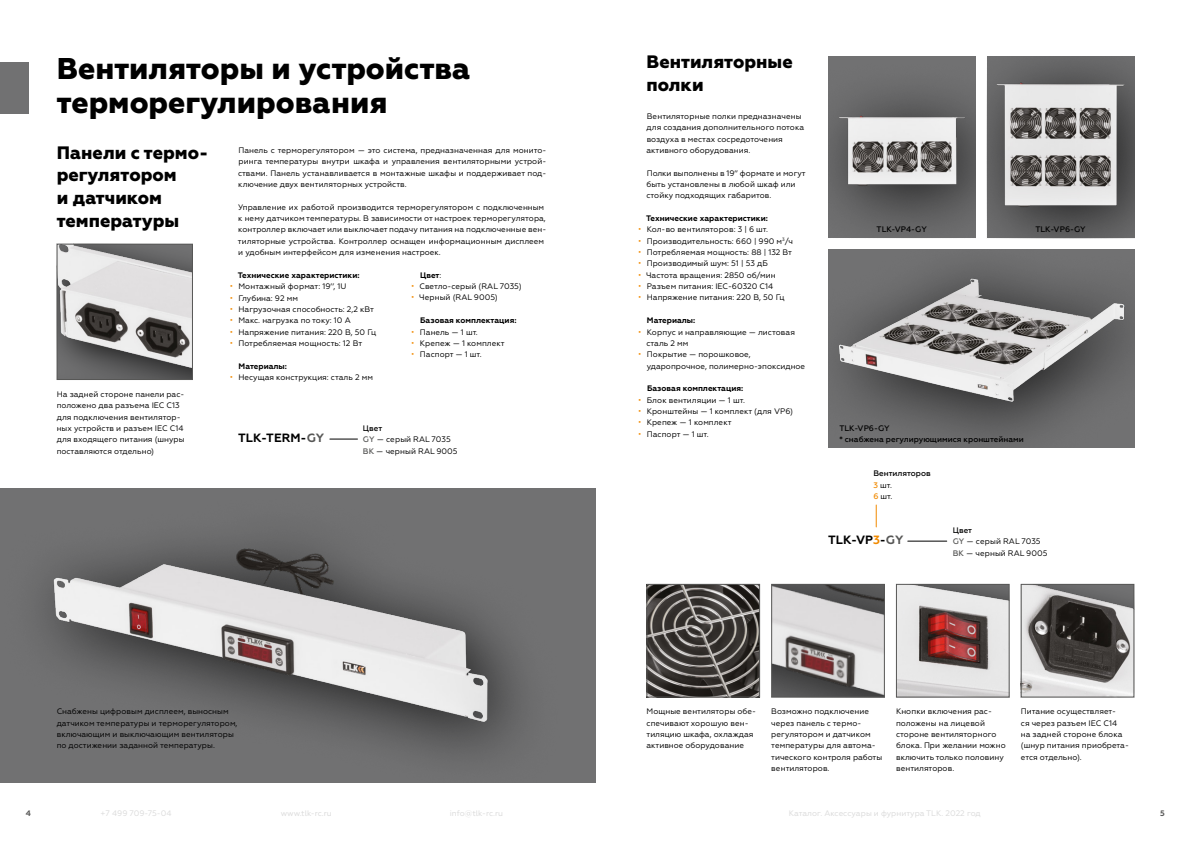
<style>
.page{position:relative;width:1191px;height:842px;background:#fff}
.page>*{position:absolute;margin:0;border:0;box-sizing:border-box;transform-origin:0 0}
.t1{font:800 30px/34px "Geometria";color:#000}
.t2{font:800 18px/22.7px "Geometria";color:#000}
.t3{font:700 12px "Geometria";color:#000}
.t4{font:8px/11.3px "Geometria";color:#000}
.t5{font:700 8px "Geometria";color:#000}
.t6{font:500 8px/11.3px "Geometria";color:#000}
.t7{font:8px "Geometria";color:#dadada}
.t8{font:700 8px "Geometria";color:#575756}
.s1{color:#f18a00}
.s2{font-weight:400}
.s3{color:#575756}
.s4{font-weight:500}
.s5{font-weight:500;color:#575756}
</style>
<div class="page">
<img style="left:59px;top:246px;width:132px;height:132px">
<div style="left:57px;top:244px;width:136px;height:136px;border:1px solid #575756"></div>
<img style="left:0;top:488px;width:595px;height:294px">
<svg style="left:330px;top:439px;width:27px;height:1px"></svg>
<div style="left:828px;top:57px;width:147px;height:181px;background:#717172"></div>
<img style="left:828px;top:92px;width:147px;height:125px">
<div style="left:986px;top:57px;width:148px;height:181px;background:#000;opacity:.75"></div>
<img style="left:986px;top:77px;width:148px;height:135px">
<img style="left:773px;top:586px;width:109px;height:109px">
<div style="left:771px;top:584px;width:113px;height:113px;border:1px solid #575756"></div>
<img style="left:1022px;top:586px;width:110px;height:109px">
<div style="left:1020px;top:584px;width:114px;height:113px;border:1px solid #575756"></div>
<img style="left:898px;top:586px;width:109px;height:109px">
<div style="left:896px;top:584px;width:113px;height:113px;border:1px solid #575756"></div>
<img style="left:828px;top:249px;width:306px;height:199px">
<hr style="left:907px;top:541px;width:39px;height:1px;background:#000">
<svg style="left:876px;top:505px;width:1px;height:22px"></svg>
<img style="left:648px;top:586px;width:110px;height:109px">
<div style="left:646px;top:584px;width:114px;height:113px;border:1px solid #575756"></div>
<div style="left:0;top:62px;width:28px;height:51px;background:#717172"></div>
<h1 class="t1" style="left:57px;top:53px;width:415px">Вентиляторы и устройства терморегулирования</h1>
<h2 class="t2" style="left:57px;top:142px;width:153px">Панели с термо&shy;регулятором<br>и датчиком температуры</h2>
<p class="t4" style="left:57px;top:388px;width:129px">На задней стороне панели рас&shy;положено два разъема IEC C13 для подключения вентилятор&shy;ных устройств и разъем IEC C14 для входящего питания (шнуры поставляются отдельно)</p>
<p class="t4" style="left:238px;top:145px;width:310px;text-align:justify">Панель с терморегулятором — это система, предназначенная для монито&shy;ринга температуры внутри шкафа и управления вентиляторными устрой&shy;ствами. Панель устанавливается в монтажные шкафы и поддерживает под&shy;ключение двух вентиляторных устройств.</p>
<p class="t4" style="left:238px;top:201px;width:310px">Управление их работой производится терморегулятором с подключенным к нему датчиком температуры. В зависимости от настроек терморегулятора, контроллер включает или выключает подачу питания на подключенные вен&shy;тиляторные устройства. Контроллер оснащен информационным дисплеем и удобным интерфейсом для изменения настроек.</p>
<p class="t5" style="left:238px;top:270px;width:123px">Технические характеристики:</p>
<p class="t4" style="left:230px;top:281px;width:118px"><span class="s1">•</span> Монтажный формат: 19’’, 1U</p>
<p class="t4" style="left:230px;top:292px;width:70px"><span class="s1">•</span> Глубина: 92 мм</p>
<p class="t4" style="left:230px;top:303px;width:146px"><span class="s1">•</span> Нагрузочная способность: 2,2 кВт</p>
<p class="t4" style="left:230px;top:315px;width:123px"><span class="s1">•</span> Макс. нагрузка по току: 10 А</p>
<p class="t4" style="left:230px;top:326px;width:148px"><span class="s1">•</span> Напряжение питания: 220 В, 50 Гц</p>
<p class="t4" style="left:230px;top:337px;width:134px"><span class="s1">•</span> Потребляемая мощность: 12 Вт</p>
<p class="t5" style="left:239px;top:361px;width:50px">Материалы:</p>
<p class="t4" style="left:230px;top:371px;width:145px"><span class="s1">•</span> Несущая конструкция: сталь 2 мм</p>
<p class="t5" style="left:420px;top:270px;width:23px">Цвет<span class="s2">:</span></p>
<p class="t4" style="left:411px;top:281px;width:112px"><span class="s1">•</span> Светло-серый (RAL 7035)</p>
<p class="t4" style="left:411px;top:292px;width:88px"><span class="s1">•</span> Черный (RAL 9005)</p>
<p class="t5" style="left:420px;top:316px;width:98px">Базовая комплектация:</p>
<p class="t4" style="left:411px;top:326px;width:68px"><span class="s1">•</span> Панель — 1 шт.</p>
<p class="t4" style="left:411px;top:337px;width:95px"><span class="s1">•</span> Крепеж — 1 комплект</p>
<p class="t4" style="left:411px;top:349px;width:72px"><span class="s1">•</span> Паспорт — 1 шт.</p>
<h3 class="t3" style="left:238px;top:431px;width:88px">TLK-TERM-<span class="s3">GY</span></h3>
<p class="t4" style="left:363px;top:422px;width:96px"><span class="s4">Цвет<br></span><span class="s5">GY</span> — серый RAL 7035<br><span class="s5">BK</span> — черный RAL 9005</p>
<p class="t4" style="left:57px;top:706px;width:182px">Снабжены цифровым дисплеем, выносным датчиком температуры и терморегулятором, включающим и выключающим вентиляторы по достижении заданной температуры.</p>
<h2 class="t2" style="left:646px;top:51px;width:148px">Вентиляторные полки</h2>
<p class="t4" style="left:646px;top:111px;width:159px">Вентиляторные полки предназначены для создания дополнительного потока воздуха в местах сосредоточения активного оборудования.</p>
<p class="t4" style="left:646px;top:167px;width:161px">Полки выполнены в 19’’ формате и могут быть установлены в любой шкаф или стойку подходящих габаритов.</p>
<p class="t5" style="left:646px;top:214px;width:123px">Технические характеристики:</p>
<p class="t4" style="left:638px;top:224px;width:132px"><span class="s1">•</span> Кол-во вентиляторов: 3 | 6 шт.</p>
<p class="t4" style="left:638px;top:235px;width:157px"><span class="s1">•</span> Производительность: 660 | 990 м<sup>3</sup>/ч</p>
<p class="t4" style="left:638px;top:247px;width:155px"><span class="s1">•</span> Потребляемая мощность: 88 | 132 Вт</p>
<p class="t4" style="left:638px;top:258px;width:131px"><span class="s1">•</span> Производимый шум: 51 | 53 дБ</p>
<p class="t4" style="left:638px;top:269px;width:139px"><span class="s1">•</span> Частота вращения: 2850 об/мин</p>
<p class="t4" style="left:638px;top:281px;width:137px"><span class="s1">•</span> Разъем питания: IEC-60320 C14</p>
<p class="t4" style="left:638px;top:292px;width:148px"><span class="s1">•</span> Напряжение питания: 220 В, 50 Гц</p>
<p class="t5" style="left:647px;top:316px;width:50px">Материалы:</p>
<p class="t4" style="left:646px;top:326px;width:150px;text-indent:-8px"><span class="s1">•</span> Корпус и направляющие — листовая сталь 2 мм</p>
<p class="t4" style="left:646px;top:349px;width:160px;text-indent:-9px"><span class="s1">•</span> Покрытие — порошковое, ударопрочное, полимерно-эпоксидное</p>
<p class="t5" style="left:647px;top:384px;width:98px">Базовая комплектация:</p>
<p class="t4" style="left:638px;top:394px;width:108px"><span class="s1">•</span> Блок вентиляции — 1 шт.</p>
<p class="t4" style="left:638px;top:405px;width:156px"><span class="s1">•</span> Кронштейны — 1 комплект (для VP6)</p>
<p class="t4" style="left:638px;top:417px;width:95px"><span class="s1">•</span> Крепеж — 1 комплект</p>
<p class="t4" style="left:638px;top:428px;width:72px"><span class="s1">•</span> Паспорт — 1 шт.</p>
<p class="t6" style="left:876px;top:224px;width:52px">TLK-VP4-GY</p>
<p class="t6" style="left:1035px;top:224px;width:52px">TLK-VP6-GY</p>
<p class="t6" style="left:839px;top:422px;width:186px">TLK-VP6-GY<br>* снабжена регулирующимися кронштейнами</p>
<p class="t6" style="left:873px;top:468px;width:59px">Вентиляторов<br><span class="s1">3</span> <span class="s2">шт.<br></span><span class="s1">6</span> <span class="s2">шт.</span></p>
<h3 class="t3" style="left:828px;top:533px;width:77px">TLK-VP<span class="s1">3</span>-<span class="s3">GY</span></h3>
<p class="t4" style="left:952px;top:524px;width:96px"><span class="s4">Цвет<br></span><span class="s5">GY</span> — серый RAL 7035<br><span class="s5">BK</span> — черный RAL 9005</p>
<p class="t4" style="left:646px;top:706px;width:111px">Мощные вентиляторы обе&shy;спечивают хорошую вен&shy;тиляцию шкафа, охлаждая активное оборудование</p>
<p class="t4" style="left:771px;top:706px;width:112px">Возможно подключение через панель с термо&shy;регулятором и датчиком температуры для автома&shy;тического контроля работы вентиляторов.</p>
<p class="t4" style="left:896px;top:706px;width:111px">Кнопки включения рас&shy;положены на лицевой стороне вентиляторного блока. При желании можно включить только половину вентиляторов.</p>
<p class="t4" style="left:1020px;top:706px;width:110px">Питание осуществляет-<br>ся через разъем IEC C14<br>на задней стороне блока (шнур питания приобрета&shy;ется отдельно).</p>
<p class="t8" style="left:26px;top:809px;width:7px">4</p>
<p class="t7" style="left:101px;top:809px;width:72px">+7 499 709-75-04</p>
<p class="t7" style="left:281px;top:809px;width:53px">www.tlk-rc.ru</p>
<p class="t7" style="left:450px;top:809px;width:55px">info@tlk-rc.ru</p>
<p class="t7" style="left:788px;top:809px;width:193px">Каталог. Аксессуары и фурнитура TLK. 2022 год</p>
<p class="t8" style="left:1160px;top:809px;width:6px">5</p>
</div>
